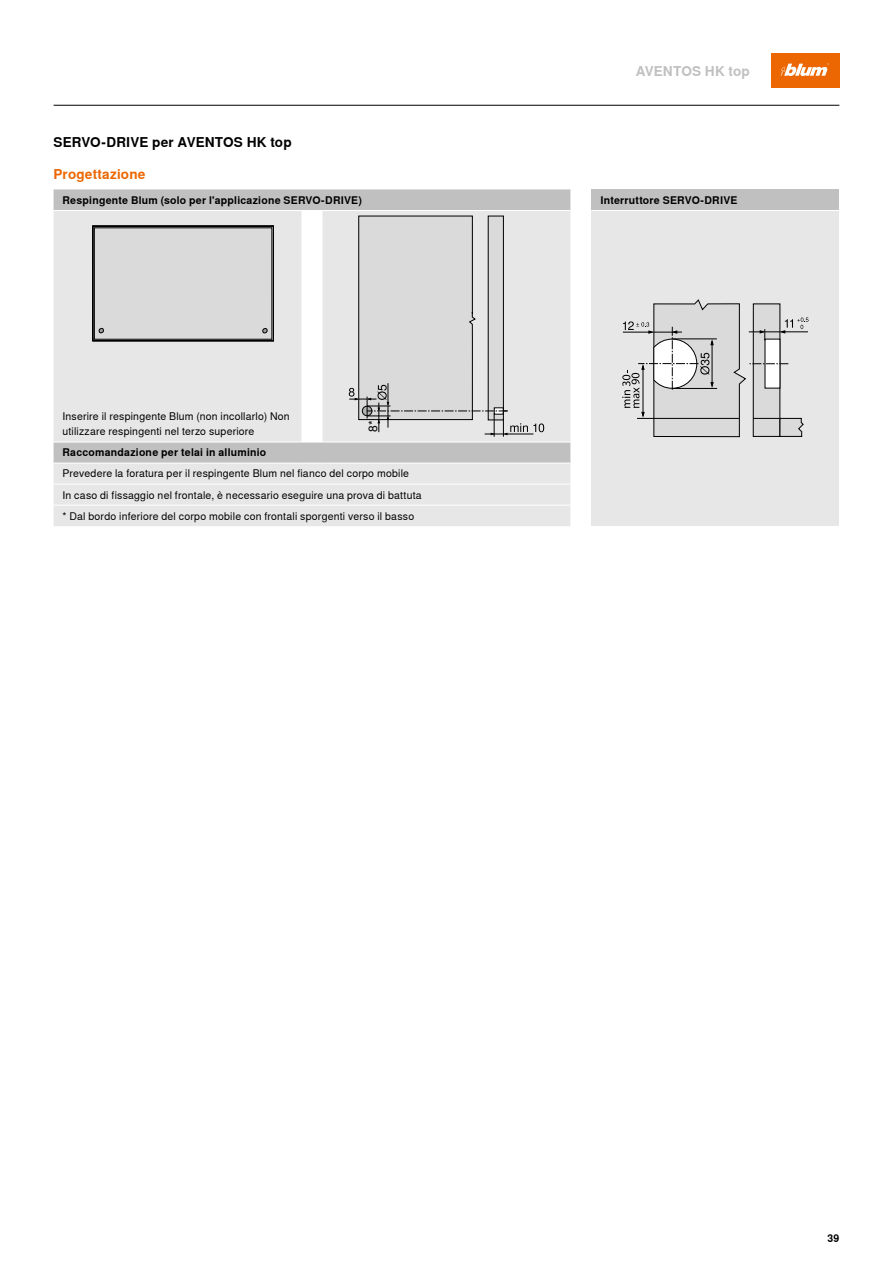
<style>
.page{position:relative;width:893px;height:1263px;background:#fff}
.page>*{position:absolute;margin:0;border:0;box-sizing:border-box;transform-origin:0 0}
.t1{font:700 13.5px "Nimbus Sans Global";letter-spacing:.01em;color:#000}
.t2{font:700 13.5px "Nimbus Sans Global";letter-spacing:.015em;color:#ec6602}
.t3{font:700 13.5px "Nimbus Sans Global";letter-spacing:.01em;color:#c0c0c1}
.t4{font:12px "Nimbus Sans Global";color:#000}
.t5{font:10.5px/21px "Nimbus Sans Global";letter-spacing:.02em;color:#000}
.t6{font:700 10.5px "Nimbus Sans Global";letter-spacing:.02em;color:#000}
</style>
<div class="page">
<div style="left:771px;top:54px;width:68px;height:34px;background:#ec6602"></div>
<svg style="left:780px;top:63px;width:49px;height:13px"></svg>
<div style="left:54px;top:189px;width:516px;height:21px;background:#c0c0c1"></div>
<svg style="left:54px;top:211px;width:516px;height:315px;background:#e2e2e2"></svg>
<hr style="left:54px;top:442px;width:247px;height:1px;background:#fff">
<svg style="left:301px;top:442px;width:22px;height:1px"></svg>
<hr style="left:323px;top:442px;width:247px;height:1px;background:#fff">
<hr style="left:54px;top:463px;width:247px;height:1px;background:#fff">
<svg style="left:301px;top:463px;width:22px;height:1px"></svg>
<hr style="left:323px;top:463px;width:247px;height:1px;background:#fff">
<hr style="left:54px;top:484px;width:247px;height:1px;background:#fff">
<svg style="left:301px;top:484px;width:22px;height:1px"></svg>
<hr style="left:323px;top:484px;width:247px;height:1px;background:#fff">
<hr style="left:54px;top:505px;width:247px;height:1px;background:#fff">
<svg style="left:301px;top:505px;width:22px;height:1px"></svg>
<hr style="left:323px;top:505px;width:247px;height:1px;background:#fff">
<svg style="left:349px;top:216px;width:195px;height:221px;background:#d9d9d9"></svg>
<div style="left:591px;top:189px;width:248px;height:21px;background:#c0c0c1"></div>
<div style="left:591px;top:210px;width:248px;height:316px;background:#e7e7e7"></div>
<hr style="left:591px;top:210px;width:248px;height:1px;background:#fff">
<svg style="left:622px;top:299px;width:186px;height:138px"></svg>
<div style="left:94px;top:228px;width:178px;height:111px;background:#dadada"></div>
<div style="left:93px;top:226px;width:181px;height:115px;border:1px solid #000"></div>
<svg style="left:99px;top:327px;width:5px;height:7px"></svg>
<svg style="left:262px;top:328px;width:6px;height:6px"></svg>
<hr style="left:54px;top:105px;width:785px;height:1px;background:#000">
<p class="t1" style="left:54px;top:135px;width:240px">SERVO-DRIVE per AVENTOS HK top</p>
<p class="t2" style="left:54px;top:166px;width:93px">Progettazione</p>
<p class="t6" style="left:63px;top:194px;width:301px">Respingente Blum (solo per l'applicazione SERVO-DRIVE)</p>
<p class="t5" style="left:63px;top:409px;width:229px;line-height:15px">Inserire il respingente Blum (non incollarlo) Non utilizzare respingenti nel terzo superiore</p>
<p class="t4" style="left:366px;top:432px;width:13px;rotate:-90deg">8*</p>
<p class="t6" style="left:63px;top:447px;width:205px">Raccomandazione per telai in alluminio</p>
<p class="t5" style="left:63px;top:463px;width:361px">Prevedere la foratura per il respingente Blum nel fianco del corpo mobile<br>In caso di fissaggio nel frontale, è necessario eseguire una prova di battuta * Dal bordo inferiore del corpo mobile con frontali sporgenti verso il basso</p>
<p class="t3" style="left:636px;top:63px;width:116px">AVENTOS HK top</p>
<p class="t6" style="left:600px;top:194px;width:139px">Interruttore SERVO-DRIVE</p>
<p class="t6" style="left:827px;top:1232px;width:13px">39</p>
</div>
